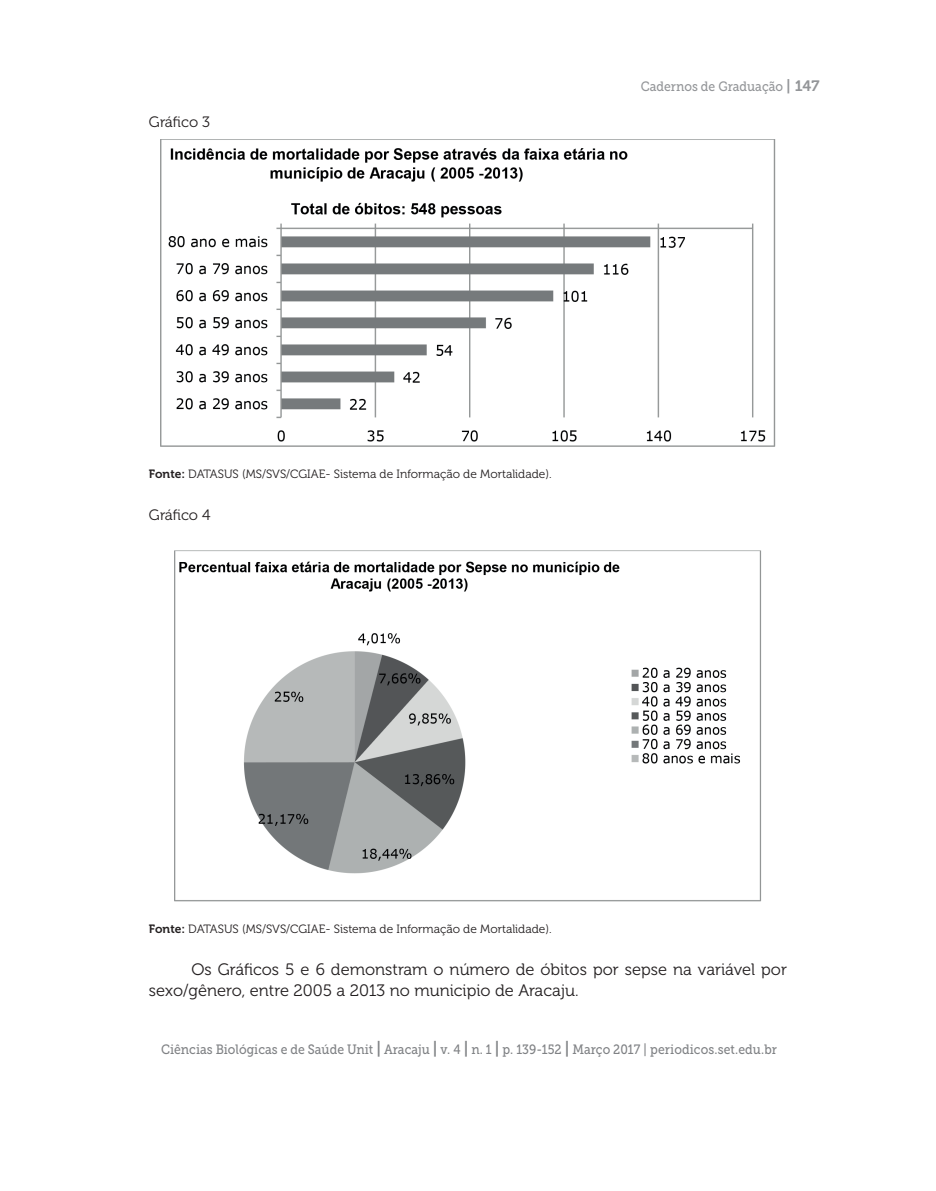
<style>
.page{position:relative;width:936px;height:1191px;background:#fff}
.page>*{position:absolute;margin:0;border:0;box-sizing:border-box;transform-origin:0 0}
.t1{font:16.5px/21px "Museo 300";color:#231f20}
.t2{font:15px "Museo 300";color:#231f20}
.t3{font:13.5px "Museo Slab 500";color:#808285;scale:.9 1}
.t4{font:13.5px "Museo Slab 500";color:#939598;scale:.9 1}
.t5{font:12px "Museo 300";color:#231f20}
.s1{font-family:"Museo 700";font-size:15px}
.s2{font-family:"Museo 700"}
.s3{font-family:"Museo 700";font-size:16.5px}
</style>
<div class="page">
<img style="left:160px;top:139px;width:616px;height:308px">
<img style="left:174px;top:550px;width:587px;height:352px">
<p class="t2" style="left:149px;top:114px;width:63px">Gráfico 3</p>
<p class="t4" style="left:640px;top:79px;width:200px">Cadernos de Graduação <span class="s1">| 147</span></p>
<p class="t5" style="left:149px;top:467px;width:404px"><span class="s2">Fonte:</span> DATASUS (MS/SVS/CGIAE- Sistema de Informação de Mortalidade).</p>
<p class="t2" style="left:149px;top:506px;width:63px">Gráfico 4</p>
<p class="t5" style="left:149px;top:922px;width:404px"><span class="s2">Fonte:</span> DATASUS (MS/SVS/CGIAE- Sistema de Informação de Mortalidade).</p>
<h1 class="t1" style="left:149px;top:959px;width:639px;text-indent:43px">Os Gráficos 5 e 6 demonstram o número de óbitos por sepse na variável por sexo/gênero, entre 2005 a 2013 no municipio de Aracaju.</h1>
<p class="t3" style="left:161px;top:1041px;width:685px">Ciências Biológicas e de Saúde Unit <span class="s3">|</span> Aracaju <span class="s3">|</span> v. 4 <span class="s3">|</span> n. 1 <span class="s3">|</span> p. 139-152 <span class="s3">|</span> Março 2017 | periodicos.set.edu.br</p>
</div>
